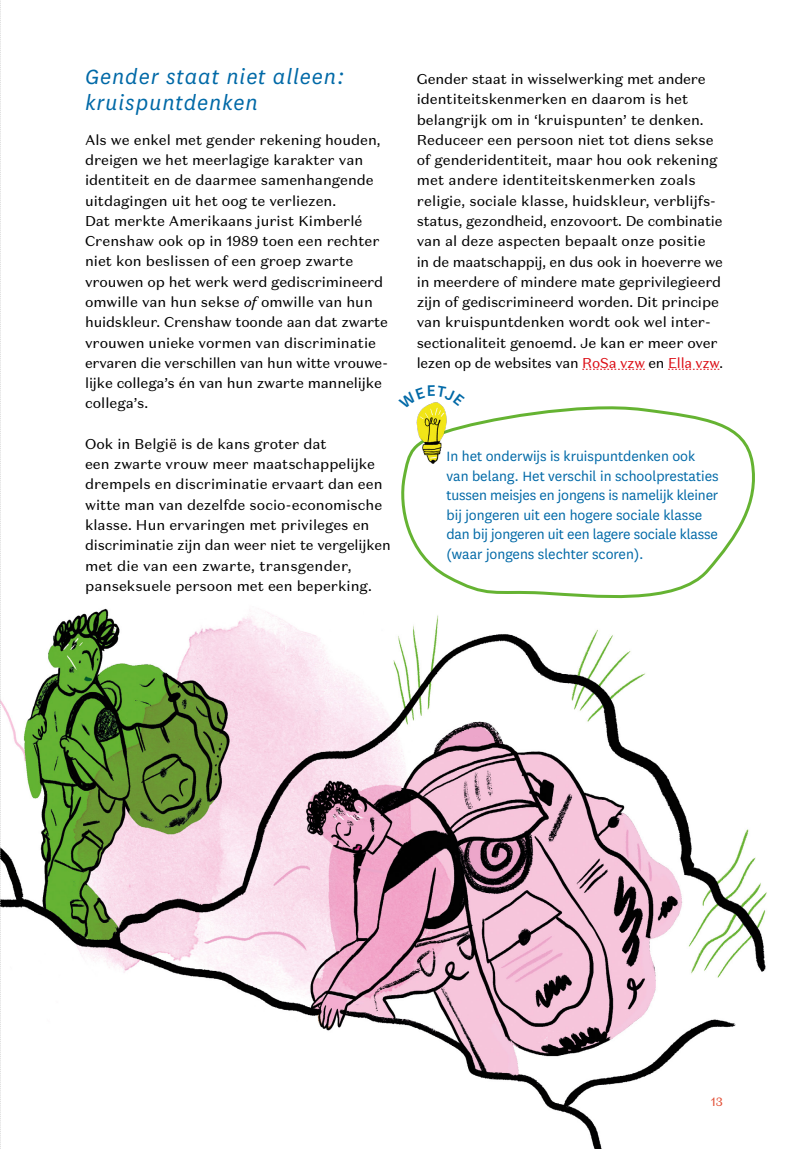
<style>
.page{position:relative;width:808px;height:1149px;background:#fff}
.page>*{position:absolute;margin:0;border:0;box-sizing:border-box;transform-origin:0 0}
.t1{font:italic 24px/25.5px "National";letter-spacing:.04em;color:#0069a7}
.t2{font:15.75px/19.5px "National";color:#0069a7}
.t3{font:14.25px/20.2px "Domaine Sans Text";color:#000}
.t4{font:12px "Domaine Sans Text";color:#e34f36}
.s1{font-style:italic}
.s2{color:#dc0d15}
</style>
<div class="page">
<img style="left:1px;top:608px;width:766px;height:540px">
<svg style="left:582px;top:369px;width:63px;height:1px"></svg>
<svg style="left:668px;top:369px;width:51px;height:1px"></svg>
<svg style="left:401px;top:406px;width:354px;height:193px"></svg>
<img style="left:415px;top:408px;width:36px;height:58px">
<svg style="left:0;top:0;width:1px;height:1147px"></svg>
<svg style="left:401px;top:402px;width:64px;height:6px"></svg>
<h1 class="t1" style="left:85px;top:63px;width:261px">Gender staat niet alleen: kruispuntdenken</h1>
<p class="t3" style="left:85px;top:130px;width:304px">Als we enkel met gender rekening houden, dreigen we het meerlagige karakter van identiteit en de daarmee samenhangende uitdagingen uit het oog te verliezen.<br>Dat merkte Amerikaans jurist Kimberlé Crenshaw ook op in 1989 toen een rechter niet kon beslissen of een groep zwarte vrouwen op het werk werd gediscrimineerd omwille van hun sekse <span class="s1">of</span> omwille van hun huidskleur. Crenshaw toonde aan dat zwarte vrouwen unieke vormen van discriminatie ervaren die verschillen van hun witte vrouwe&shy;lijke collega’s én van hun zwarte mannelijke collega’s.</p>
<p class="t3" style="left:85px;top:433px;width:307px">Ook in België is de kans groter dat<br>een zwarte vrouw meer maatschappelijke drempels en discriminatie ervaart dan een witte man van dezelfde socio-economische klasse. Hun ervaringen met privileges en discriminatie zijn dan weer niet te vergelijken met die van een zwarte, transgender, panseksuele persoon met een beperking.</p>
<p class="t3" style="left:417px;top:69px;width:308px">Gender staat in wisselwerking met andere identiteitskenmerken en daarom is het belangrijk om in ‘kruispunten’ te denken.<br>Reduceer een persoon niet tot diens sekse of genderidentiteit, maar hou ook rekening met andere identiteitskenmerken zoals religie, sociale klasse, huidskleur, verblijfs&shy;status, gezondheid, enzovoort. De combinatie van al deze aspecten bepaalt onze positie<br>in de maatschappij, en dus ook in hoeverre we in meerdere of mindere mate geprivilegieerd zijn of gediscrimineerd worden. Dit principe van kruispuntdenken wordt ook wel inter&shy;sectionaliteit genoemd. Je kan er meer over lezen op de websites van <span class="s2">RoSa vzw</span> en <span class="s2">Ella vzw</span>.</p>
<p class="t2" style="left:446px;top:446px;width:274px">In het onderwijs is kruispuntdenken ook van belang. Het verschil in schoolprestaties tussen meisjes en jongens is namelijk kleiner bij jongeren uit een hogere sociale klasse dan bij jongeren uit een lagere sociale klasse (waar jongens slechter scoren).</p>
<p class="t4" style="left:711px;top:1094px;width:14px">13</p>
</div>
